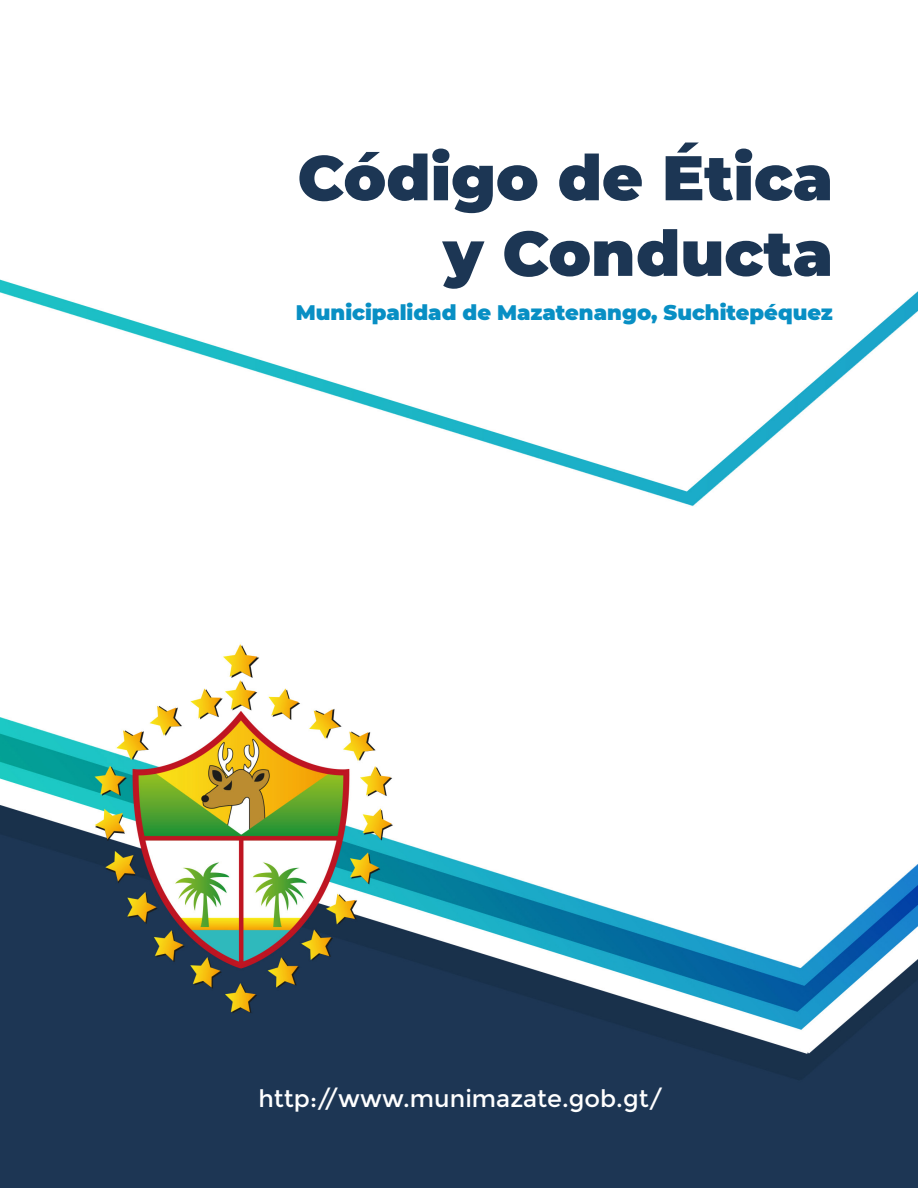
<style>
.page{position:relative;width:918px;height:1188px;background:#fff}
.page>*{position:absolute;margin:0;border:0;box-sizing:border-box;transform-origin:0 0}
.t1{font:900 63px "Montserrat";color:#1c3654}
.t2{font:24px "Montserrat";color:#fff}
.t3{font:900 21px "Montserrat";color:#088fc4}
</style>
<div class="page">
<img style="left:0;top:279px;width:918px;height:909px">
<p class="t1" style="left:298px;top:131px;width:537px">Código de Ética</p>
<p class="t1" style="left:443px;top:206px;width:391px">y Conducta</p>
<p class="t3" style="left:296px;top:297px;width:539px">Municipalidad de Mazatenango, Suchitepéquez</p>
<p class="t2" style="left:258px;top:1085px;width:406px">http://www.munimazate.gob.gt/</p>
</div>
